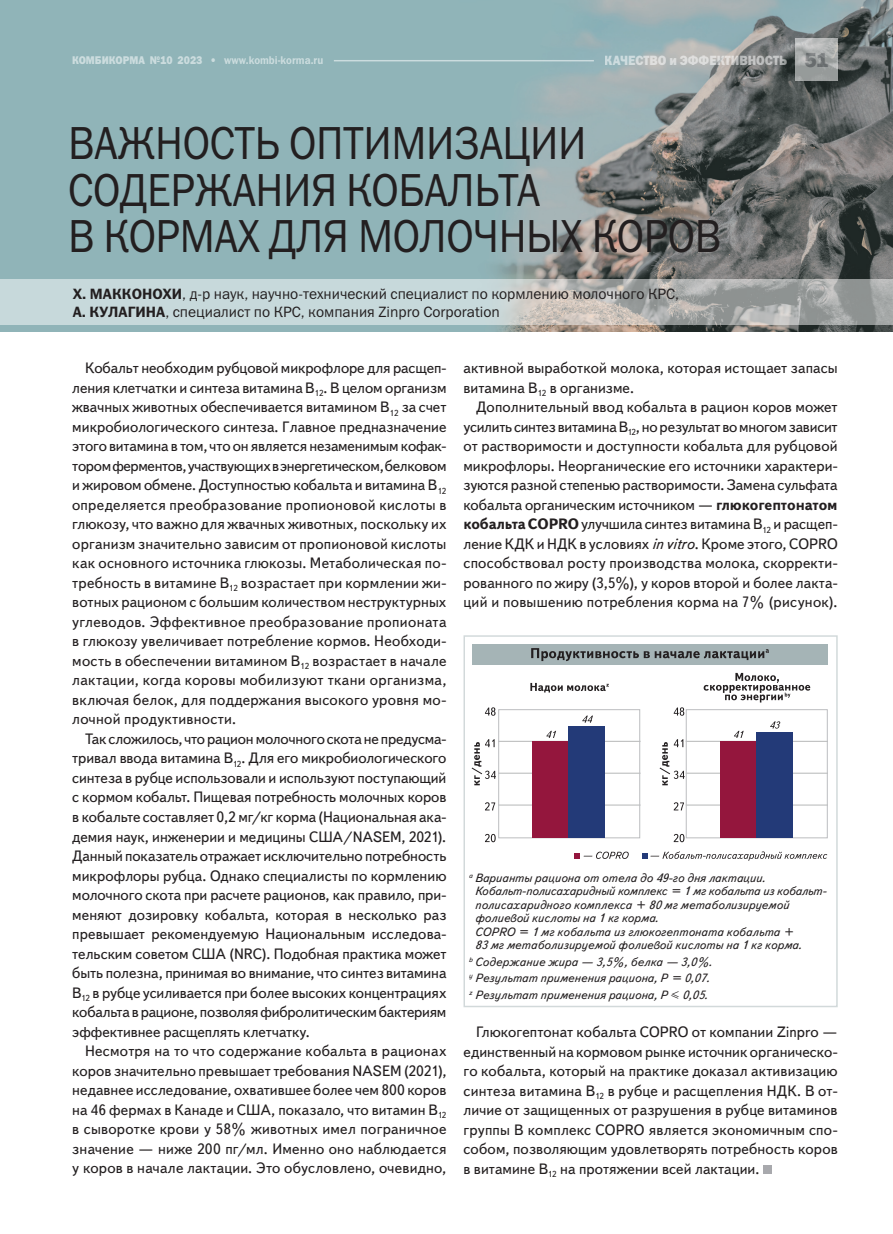
<style>
.page{position:relative;width:893px;height:1234px;background:#fff}
.page>*{position:absolute;margin:0;border:0;box-sizing:border-box;transform-origin:0 0}
.Zagolovok{font:46.5px "Franklin Gothic Book C";letter-spacing:-.01em;color:#231f20;scale:.9 1}
.Osnovnoy_text-10-13{font:15px/19.5px "Text Book C";letter-spacing:.01em;color:#231f20;text-align:justify}
.Autor{font:15px "Franklin Gothic Book C";color:#231f20}
.t1{font:13.5px "Franklin Gothic Heavy C";color:#fff;scale:.9 1}
.Podrisunochnaya_podp{font:italic 12px "Text Book C";color:#231f20}
.Podrisunochnaya_podp-2{font:italic 12px "Text Book C";letter-spacing:-.02em;color:#231f20}
.t2{font:11.25px "Franklin Gothic Heavy C";color:#fff;scale:.9 1}
.s1{font-family:"Franklin Gothic Demi C"}
.s2{font-family:"Franklin Gothic";font-weight:800;font-size:21px;color:#a8a9ad}
.s3{font-weight:700}
.s4{font-style:italic}
.s5{font-family:"Text";font-style:normal}
</style>
<div class="page">
<img style="left:0;top:0;width:893px;height:331px">
<svg style="left:795px;top:38px;width:43px;height:43px;background:#a8abaa"></svg>
<hr style="left:334px;top:60px;width:260px;height:1px;background:#fff">
<svg style="left:0;top:279px;width:893px;height:46px;background:#bcc6c6"></svg>
<hr style="left:686px;top:741px;width:142px;height:1px;background:#b5b7b7">
<div style="left:472px;top:644px;width:355px;height:20px;background:#a5b4b6"></div>
<svg style="left:674px;top:707px;width:10px;height:8px"></svg>
<svg style="left:674px;top:802px;width:10px;height:8px"></svg>
<svg style="left:674px;top:833px;width:10px;height:9px"></svg>
<svg style="left:485px;top:707px;width:10px;height:8px"></svg>
<svg style="left:485px;top:802px;width:10px;height:8px"></svg>
<svg style="left:485px;top:833px;width:11px;height:9px"></svg>
<svg style="left:531px;top:648px;width:238px;height:13px"></svg>
<hr style="left:499px;top:741px;width:141px;height:1px;background:#b5b7b7">
<hr style="left:499px;top:772px;width:141px;height:1px;background:#b5b7b7">
<hr style="left:499px;top:804px;width:141px;height:1px;background:#b5b7b7">
<svg style="left:530px;top:682px;width:79px;height:10px"></svg>
<svg style="left:704px;top:672px;width:106px;height:30px"></svg>
<svg style="left:575px;top:851px;width:54px;height:7px"></svg>
<svg style="left:643px;top:851px;width:184px;height:9px"></svg>
<svg style="left:472px;top:739px;width:24px;height:46px"></svg>
<svg style="left:660px;top:739px;width:25px;height:46px"></svg>
<div style="left:498px;top:709px;width:142px;height:129px;border:1px solid #bcbdc0"></div>
<div style="left:532px;top:741px;width:37px;height:96px;background:#94163d"></div>
<div style="left:569px;top:726px;width:36px;height:111px;background:#233a78"></div>
<hr style="left:686px;top:772px;width:142px;height:1px;background:#b5b7b7">
<hr style="left:686px;top:804px;width:142px;height:1px;background:#b5b7b7">
<div style="left:686px;top:709px;width:142px;height:129px;border:1px solid #bcbdc0"></div>
<div style="left:720px;top:741px;width:36px;height:96px;background:#94163d"></div>
<div style="left:756px;top:731px;width:37px;height:106px;background:#233a78"></div>
<svg style="left:546px;top:730px;width:10px;height:7px"></svg>
<svg style="left:582px;top:715px;width:11px;height:7px"></svg>
<svg style="left:734px;top:730px;width:10px;height:7px"></svg>
<svg style="left:770px;top:721px;width:10px;height:7px"></svg>
<div style="left:463px;top:635px;width:375px;height:371px;border:2px solid #a5b4b6"></div>
<div style="left:763px;top:1164px;width:8px;height:9px;background:#a8a9ad"></div>
<p class="t2" style="left:72px;top:54px;width:281px">КОМБИКОРМА №10 2023 • <span class="s1">www.kombi-korma.ru</span></p>
<p class="t1" style="left:605px;top:53px;width:250px">качество и эффективность <span class="s2">51</span></p>
<p class="Zagolovok" style="left:68px;top:117px;width:577px">ВАЖНОСТЬ ОПТИМИЗАЦИИ</p>
<p class="Zagolovok" style="left:68px;top:164px;width:526px">СОДЕРЖАНИЯ КОБАЛЬТА</p>
<p class="Zagolovok" style="left:68px;top:210px;width:727px">В КОРМАХ ДЛЯ МОЛОЧНЫХ КОРОВ</p>
<p class="Autor" style="left:73px;top:286px;width:608px"><span class="s1">Х. МАККОНОХИ</span>, д-р наук, научно-технический специалист по кормлению молочного КРС,</p>
<p class="Autor" style="left:73px;top:304px;width:429px"><span class="s1">А. КУЛАГИНА</span>, специалист по КРС, компания Zinpro Corporation</p>
<p class="Osnovnoy_text-10-13" style="left:72px;top:358px;width:376px;text-indent:13px">Кобальт необходим рубцовой микрофлоре для расщеп&shy;ления клетчатки и синтеза витамина B<sub>12</sub>. В целом организм жвачных животных обеспечивается витамином B<sub>12</sub> за счет микробиологического синтеза. Главное предназначение этого витамина в том, что он является незаменимым кофак&shy;тором ферментов, участвующих в энергетическом, белковом и жировом обмене. Доступностью кобальта и витамина B<sub>12</sub></p>
<p class="Osnovnoy_text-10-13" style="left:72px;top:495px;width:376px">определяется преобразование пропионовой кислоты в глюкозу, что важно для жвачных животных, поскольку их организм значительно зависим от пропионовой кислоты как основного источника глюкозы. Метаболическая по&shy;требность в витамине B<sub>12</sub> возрастает при кормлении жи&shy;вотных рационом с большим количеством неструктурных углеводов. Эффективное преобразование пропионата в глюкозу увеличивает потребление кормов. Необходи&shy;мость в обеспечении витамином B<sub>12</sub> возрастает в начале лактации, когда коровы мобилизуют ткани организма, включая белок, для поддержания высокого уровня мо&shy;лочной продуктивности.</p>
<p class="Osnovnoy_text-10-13" style="left:72px;top:729px;width:376px;text-indent:13px">Так сложилось, что рацион молочного скота не предусма&shy;тривал ввода витамина B<sub>12</sub>. Для его микробиологического синтеза в рубце использовали и используют поступающий с кормом кобальт. Пищевая потребность молочных коров в кобальте составляет 0,2 мг/кг корма (Национальная ака&shy;демия наук, инженерии и медицины США/NASEM, 2021).<br>Данный показатель отражает исключительно потребность микрофлоры рубца. Однако специалисты по кормлению молочного скота при расчете рационов, как правило, при&shy;меняют дозировку кобальта, которая в несколько раз превышает рекомендуемую Национальным исследова&shy;тельским советом США (NRC). Подобная практика может быть полезна, принимая во внимание, что синтез витамина B<sub>12</sub> в рубце усиливается при более высоких концентрациях кобальта в рационе, позволяя фибролитическим бактериям эффективнее расщеплять клетчатку.</p>
<p class="Osnovnoy_text-10-13" style="left:72px;top:1041px;width:376px;text-indent:13px">Несмотря на то что содержание кобальта в рационах коров значительно превышает требования NASEM (2021), недавнее исследование, охватившее более чем 800 коров на 46 фермах в Канаде и США, показало, что витамин B<sub>12 </sub>в сыворотке крови у 58% животных имел пограничное значение — ниже 200 пг/мл. Именно оно наблюдается у коров в начале лактации. Это обусловлено, очевидно,</p>
<p class="Osnovnoy_text-10-13" style="left:463px;top:358px;width:376px">активной выработкой молока, которая истощает запасы витамина B<sub>12</sub> в организме.</p>
<p class="Osnovnoy_text-10-13" style="left:463px;top:397px;width:376px;text-indent:13px">Дополнительный ввод кобальта в рацион коров может усилить синтез витамина B<sub>12</sub>, но результат во многом зависит от растворимости и доступности кобальта для рубцовой микрофлоры. Неорганические его источники характери&shy;зуются разной степенью растворимости. Замена сульфата кобальта органическим источником — <span class="s3">глюкогептонатом кобальта COPRO</span> улучшила синтез витамина B<sub>12</sub> и расщеп&shy;ление КДК и НДК в условиях <span class="s4">in vitro</span>. Кроме этого, COPRO способствовал росту производства молока, скорректи&shy;рованного по жиру (3,5%), у коров второй и более лакта&shy;ций и повышению потребления корма на 7% (рисунок).</p>
<p class="Podrisunochnaya_podp" style="left:469px;top:870px;width:298px"><sup>a</sup> Варианты рациона от отела до 49-го дня лактации.</p>
<p class="Podrisunochnaya_podp-2" style="left:475px;top:884px;width:353px">Кобальт-полисахаридный комплекс = 1 мг кобальта из кобальт-</p>
<p class="Podrisunochnaya_podp" style="left:475px;top:897px;width:316px">полисахаридного комплекса + 80 мг метаболизируемой</p>
<p class="Podrisunochnaya_podp" style="left:475px;top:911px;width:185px">фолиевой кислоты на 1 кг корма.</p>
<p class="Podrisunochnaya_podp" style="left:475px;top:924px;width:321px">COPRO = 1 мг кобальта из глюкогептоната кобальта +</p>
<p class="Podrisunochnaya_podp" style="left:475px;top:938px;width:329px">83 мг метаболизируемой фолиевой кислоты на 1 кг корма.</p>
<p class="Podrisunochnaya_podp" style="left:469px;top:954px;width:245px"><sup>b</sup> Содержание жира — 3,5%, белка — 3,0%.</p>
<p class="Podrisunochnaya_podp" style="left:469px;top:971px;width:242px"><sup>y</sup> Результат применения рациона, P = 0,07.</p>
<p class="Podrisunochnaya_podp" style="left:469px;top:987px;width:240px"><sup>z</sup> Результат применения рациона, P <span class="s5">≤</span> 0,05.</p>
<p class="Osnovnoy_text-10-13" style="left:463px;top:1022px;width:376px;text-indent:13px">Глюкогептонат кобальта COPRO от компании Zinpro — единственный на кормовом рынке источник органическо&shy;го кобальта, который на практике доказал активизацию синтеза витамина B<sub>12</sub> в рубце и расщепления НДК. В от&shy;личие от защищенных от разрушения в рубце витаминов группы B комплекс COPRO является экономичным спо&shy;собом, позволяющим удовлетворять потребность коров в витамине B<sub>12</sub> на протяжении всей лактации.</p>
</div>
